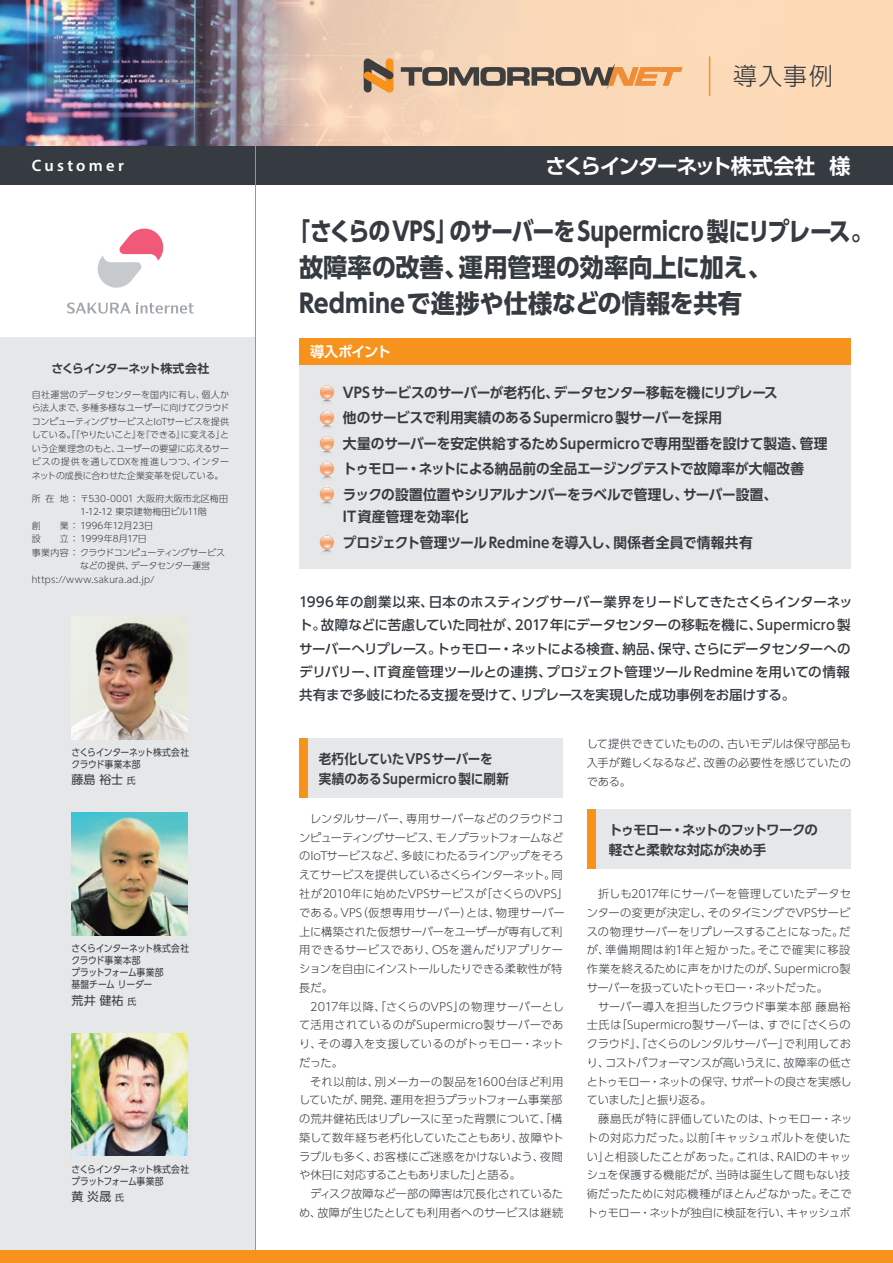
<style>
.page{position:relative;width:893px;height:1263px;background:#fff}
.page>*{position:absolute;margin:0;border:0;box-sizing:border-box;transform-origin:0 0}
.t1{font:700 25.5px/36px "UD Shin Go Pr 6 N";letter-spacing:-.01em;color:#353b40;scale:.86 1}
.t2{font:300 24px "UD Shin Go Pr 6 N";color:#353b40}
.t3{font:700 21px "UD Shin Go Pr 6 N De";letter-spacing:-.07em;color:#fff}
.t4{font:600 16.5px "Myriad Pro";letter-spacing:.2em;color:#fff}
.t5{font:700 14.25px/25.5px "UD Shin Go Pr 6 N De";letter-spacing:-.005em;color:#353b40;scale:.96 1}
.t6{font:700 14.25px/25.5px "UD Shin Go Pr 6 N De";letter-spacing:.015em;color:#353b40;scale:.96 1}
.t7{font:700 14.25px "UD Shin Go Pr 6 N De";letter-spacing:-.085em;color:#fff}
.t8{font:500 13.5px/23.2px "UD Shin Go Pr 6 N";letter-spacing:-.015em;color:#353b40}
.t9{font:700 13.5px/19.5px "UD Shin Go Pr 6 De";letter-spacing:.01em;color:#353b40;scale:.93 1}
.t10{font:700 13.5px/19.5px "UD Shin Go Pr 6 De";letter-spacing:-.05em;color:#353b40}
.t11{font:700 12px "UD Shin Go Pr 6 N De";letter-spacing:-.05em;color:#353b40}
.t12{font:12px "UD Shin Go Pr 6 N";letter-spacing:.01em;color:#353b40}
.t13{font:300 11.25px/18.8px "UD Shin Go Pr 6 N";letter-spacing:-.005em;color:#353b40}
.t14{font:9.75px/12px "UD Shin Go Pr 6 N";letter-spacing:-.035em;color:#353b40;scale:.9 1}
.t15{font:300 9px/13.5px "UD Shin Go Pr 6 N";color:#353b40;text-align:justify}
.t16{font:300 9px "UD Shin Go Pr 6 N";letter-spacing:.02em;color:#353b40}
.t17{font:300 9px/13.5px "UD Shin Go Pr 6 N";letter-spacing:-.03em;color:#353b40}
.s1{font-size:9px}
</style>
<div class="page">
<img style="left:0;top:0;width:893px;height:146px">
<div style="left:0;top:338px;width:255px;height:925px;background:#e6e7e9"></div>
<div style="left:0;top:146px;width:893px;height:38px;background:#353b40"></div>
<hr style="left:255px;top:146px;width:1px;height:1117px;background:#939598">
<div style="left:0;top:1250px;width:893px;height:13px;background:#f7931d"></div>
<hr style="left:709px;top:56px;width:1px;height:40px;background:#f7931d">
<svg style="left:363px;top:58px;width:31px;height:34px"></svg>
<svg style="left:401px;top:63px;width:281px;height:27px;background:#bb9d82"></svg>
<div style="left:299px;top:338px;width:551px;height:231px;background:#e6e7e9"></div>
<div style="left:299px;top:738px;width:264px;height:59px;background:#e6e7e9"></div>
<div style="left:299px;top:738px;width:9px;height:59px;background:#f7931d"></div>
<div style="left:299px;top:338px;width:551px;height:27px;background:#f7931d"></div>
<img style="left:72px;top:617px;width:116px;height:122px">
<img style="left:72px;top:813px;width:116px;height:122px">
<img style="left:72px;top:1033px;width:116px;height:123px">
<div style="left:587px;top:809px;width:263px;height:59px;background:#e6e7e9"></div>
<div style="left:587px;top:809px;width:9px;height:59px;background:#f7931d"></div>
<svg style="left:320px;top:385px;width:13px;height:39px"></svg>
<svg style="left:320px;top:425px;width:13px;height:14px"></svg>
<svg style="left:320px;top:436px;width:13px;height:39px"></svg>
<svg style="left:320px;top:476px;width:13px;height:14px"></svg>
<svg style="left:320px;top:487px;width:13px;height:17px"></svg>
<svg style="left:320px;top:535px;width:14px;height:14px"></svg>
<svg style="left:320px;top:536px;width:13px;height:16px"></svg>
<svg style="left:98px;top:228px;width:66px;height:60px"></svg>
<svg style="left:67px;top:302px;width:127px;height:12px"></svg>
<h2 class="t2" style="left:733px;top:56px;width:101px">導入事例</h2>
<h3 class="t4" style="left:32px;top:155px;width:94px">Customer</h3>
<h3 class="t3" style="left:545px;top:148px;width:307px">さくらインターネット株式会社 様</h3>
<p class="t11" style="left:51px;top:359px;width:159px">さくらインターネット株式会社</p>
<p class="t15" style="left:32px;top:387px;width:199px">自社運営のデータセンターを国内に有し、個人から法人まで、多種多様なユーザーに向けてクラウドコンピューティングサービスとIoTサービスを提供している。「『やりたいこと』を『できる』に変える」という企業理念のもと、ユーザーの要望に応えるサービスの提供を通してDXを推進しつつ、インターネットの成長に合わせた企業変革を促している。</p>
<p class="t16" style="left:32px;top:491px;width:198px">所在地：〒530-0001 大阪府大阪市北区梅田</p>
<p class="t15" style="left:32px;top:518px;width:10px">創</p>
<p class="t15" style="left:60px;top:518px;width:95px">業：1996年12月23日</p>
<p class="t15" style="left:32px;top:532px;width:10px">設</p>
<p class="t15" style="left:80px;top:505px;width:128px">1-12-12 東京建物梅田ビル11階</p>
<p class="t17" style="left:32px;top:532px;width:195px;text-indent:28px">立：1999年8月17日<br>事業内容：クラウドコンピューティングサービス</p>
<p class="t15" style="left:80px;top:559px;width:132px">などの提供、データセンター運営</p>
<p class="t16" style="left:32px;top:572px;width:124px">https://www.sakura.ad.jp/</p>
<p class="t14" style="left:72px;top:746px;width:132px">さくらインターネット株式会社クラウド事業本部</p>
<p class="t12" style="left:72px;top:770px;width:66px">藤島 裕士 <span class="s1">氏</span></p>
<p class="t14" style="left:72px;top:942px;width:132px">さくらインターネット株式会社クラウド事業本部<br>プラットフォーム事業部<br>基盤チーム リーダー</p>
<p class="t12" style="left:72px;top:990px;width:66px">荒井 健祐 <span class="s1">氏</span></p>
<p class="t14" style="left:72px;top:1163px;width:132px">さくらインターネット株式会社プラットフォーム事業部</p>
<p class="t12" style="left:72px;top:1187px;width:54px">黄 炎晟 <span class="s1">氏</span></p>
<h1 class="t1" style="left:299px;top:213px;width:669px;text-indent:-11px">「さくらのVPS」のサーバーをSupermicro製にリプレース。故障率の改善、運用管理の効率向上に加え、<br>Redmineで進捗や仕様などの情報を共有</h1>
<p class="t7" style="left:310px;top:340px;width:82px">導入ポイント</p>
<p class="t5" style="left:343px;top:379px;width:506px">VPSサービスのサーバーが老朽化、データセンター移転を機にリプレース<br>他のサービスで利用実績のあるSupermicro製サーバーを採用<br>大量のサーバーを安定供給するためSupermicroで専用型番を設けて製造、管理トゥモロー・ネットによる納品前の全品エージングテストで故障率が大幅改善<br>ラックの設置位置やシリアルナンバーをラベルで管理し、サーバー設置、</p>
<p class="t6" style="left:343px;top:504px;width:428px">IT資産管理を効率化<br>プロジェクト管理ツールRedmineを導入し、関係者全員で情報共有</p>
<p class="t8" style="left:299px;top:590px;width:555px">1996年の創業以来、日本のホスティングサーバー業界をリードしてきたさくらインターネット。故障などに苦慮していた同社が、2017年にデータセンターの移転を機に、Supermicro製サーバーへリプレース。トゥモロー・ネットによる検査、納品、保守、さらにデータセンターへのデリバリー、IT資産管理ツールとの連携、プロジェクト管理ツール Redmineを用いての情報共有まで多岐にわたる支援を受けて、リプレースを実現した成功事例をお届けする。</p>
<p class="t9" style="left:319px;top:749px;width:206px">老朽化していたVPSサーバーを<br>実績のあるSupermicro製に刷新</p>
<p class="t13" style="left:299px;top:809px;width:271px">　レンタルサーバー、専用サーバーなどのクラウドコンピューティングサービス、モノプラットフォームなどのIoTサービスなど、多岐にわたるラインアップをそろえてサービスを提供しているさくらインターネット。同社が2010年に始めたVPSサービスが「さくらのVPS」である。VPS（仮想専用サーバー）とは、物理サーバー上に構築された仮想サーバーをユーザーが専有して利用できるサービスであり、OSを選んだりアプリケーションを自由にインストールしたりできる柔軟性が特長だ。</p>
<p class="t13" style="left:299px;top:996px;width:266px;text-indent:11px">2017年以降、「さくらのVPS」の物理サーバーとして活用されているのがSupermicro製サーバーであり、その導入を支援しているのがトゥモロー・ネットだった。<br>　それ以前は、別メーカーの製品を1600台ほど利用していたが、開発、運用を担うプラットフォーム事業部の荒井健祐氏はリプレースに至った背景について、「構築して数年経ち老朽化していたこともあり、故障やトラブルも多く、お客様にご迷惑をかけないよう、夜間や休日に対応することもありました」と語る。<br>　ディスク故障など一部の障害は冗長化されているため、故障が生じたとしても利用者へのサービスは継続</p>
<p class="t13" style="left:587px;top:734px;width:266px;text-align:justify">して提供できていたものの、古いモデルは保守部品も入手が難しくなるなど、改善の必要性を感じていたのである。</p>
<p class="t10" style="left:609px;top:820px;width:211px">トゥモロー・ネットのフットワークの軽さと柔軟な対応が決め手</p>
<p class="t13" style="left:587px;top:884px;width:267px">　折しも2017年にサーバーを管理していたデータセンターの変更が決定し、そのタイミングでVPSサービスの物理サーバーをリプレースすることになった。だが、準備期間は約1年と短かった。そこで確実に移設作業を終えるために声をかけたのが、Supermicro製サーバーを扱っていたトゥモロー・ネットだった。<br>　サーバー導入を担当したクラウド事業本部 藤島裕士氏は「Supermicro製サーバーは、すでに『さくらのクラウド』、『さくらのレンタルサーバー』で利用しており、コストパフォーマンスが高いうえに、故障率の低さとトゥモロー・ネットの保守、サポートの良さを実感していました」と振り返る。<br>　藤島氏が特に評価していたのは、トゥモロー・ネットの対応力だった。以前「キャッシュボルトを使いたい」と相談したことがあった。これは、RAIDのキャッシュを保護する機能だが、当時は誕生して間もない技術だったために対応機種がほとんどなかった。そこでトゥモロー・ネットが独自に検証を行い、キャッシュボ</p>
</div>
